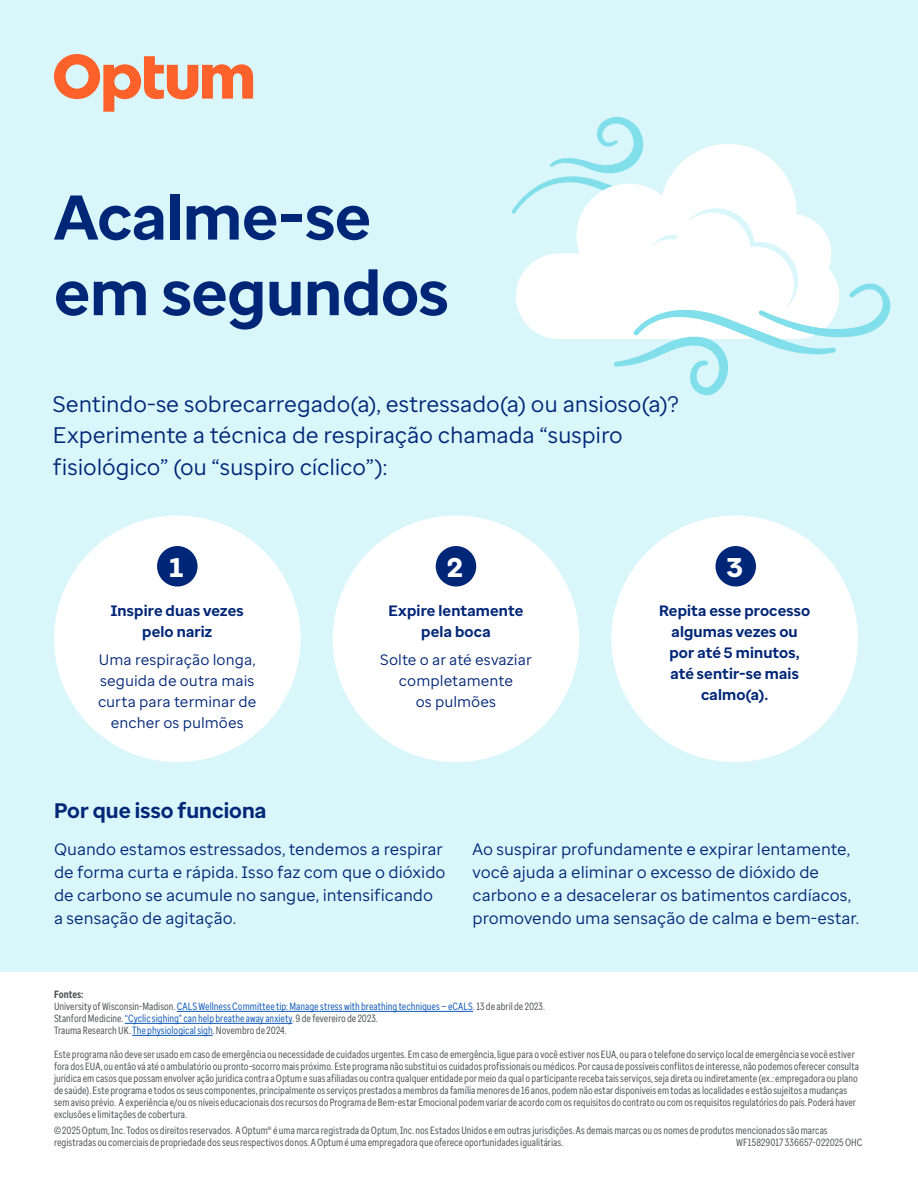
<style>
.page{position:relative;width:918px;height:1188px;background:#fff}
.page>*{position:absolute;margin:0;border:0;box-sizing:border-box;transform-origin:0 0}
.t1{font:700 63px/75.6px "Enterprise Sans";letter-spacing:-.005em;color:#002677}
.t2{font:800 27px "Optum Sans";color:#fff}
.t3{font:22.5px/31.5px "Enterprise Sans";letter-spacing:-.005em;color:#002677}
.t4{font:700 21px "Enterprise Sans";letter-spacing:.005em;color:#002677}
.t5{font:16.5px/23.1px "Enterprise Sans";color:#002677}
.t6{font:700 15px/21px "Enterprise Sans";letter-spacing:.01em;color:#002677;text-align:center}
.t7{font:15px/21px "Enterprise Sans";letter-spacing:.005em;color:#002677;text-align:center}
.t8{font:10.5px/12px "Enterprise Sans Cond";color:#4b4d4f}
.t9{font:10.5px/12px "Enterprise Sans Cond";color:#0c55b8}
.s1{font-weight:700;color:#4b4d4f}
.s2{color:#4b4d4f}
</style>
<div class="page">
<div style="left:0;top:0;width:918px;height:972px;background:#d9f6fa"></div>
<svg style="left:512px;top:117px;width:232px;height:107px"></svg>
<div style="left:752px;top:214px;width:79px;height:79px;background:#fff;border-radius:50%"></div>
<div style="left:660px;top:144px;width:137px;height:136px;background:#fff;border-radius:50%"></div>
<div style="left:577px;top:184px;width:104px;height:104px;background:#fff;border-radius:50%"></div>
<div style="left:516px;top:254px;width:323px;height:85px;background:#fff;border-radius:43px"></div>
<div style="left:722px;top:242px;width:76px;height:77px;background:#d9f6fa;border-radius:50%"></div>
<div style="left:678px;top:208px;width:77px;height:77px;background:#d9f6fa;border-radius:50%"></div>
<div style="left:718px;top:247px;width:76px;height:76px;background:#fff;border-radius:50%"></div>
<div style="left:674px;top:213px;width:77px;height:77px;background:#fff;border-radius:50%"></div>
<svg style="left:614px;top:283px;width:277px;height:112px"></svg>
<div style="left:54px;top:516px;width:247px;height:246px;background:#fff;border-radius:50%"></div>
<div style="left:333px;top:516px;width:246px;height:246px;background:#fff;border-radius:50%"></div>
<div style="left:611px;top:516px;width:247px;height:246px;background:#fff;border-radius:50%"></div>
<div style="left:157px;top:546px;width:41px;height:41px;background:#002677;border-radius:50%"></div>
<div style="left:436px;top:546px;width:40px;height:41px;background:#002677;border-radius:50%"></div>
<div style="left:716px;top:546px;width:40px;height:41px;background:#002677;border-radius:50%"></div>
<hr style="left:177px;top:1011px;width:296px;height:1px;background:#0c55b8">
<hr style="left:125px;top:1023px;width:167px;height:1px;background:#0c55b8">
<hr style="left:132px;top:1035px;width:81px;height:1px;background:#0c55b8">
<svg style="left:54px;top:54px;width:199px;height:58px"></svg>
<h1 class="t1" style="left:54px;top:180px;width:396px">Acalme-se em segundos</h1>
<h3 class="t3" style="left:53px;top:388px;width:627px">Sentindo-se sobrecarregado(a), estressado(a) ou ansioso(a)?<br>Experimente a técnica de respiração chamada “suspiro fisiológico” (ou “suspiro cíclico”):</h3>
<h2 class="t2" style="left:170px;top:549px;width:15px">1</h2>
<h2 class="t2" style="left:448px;top:549px;width:17px">2</h2>
<h2 class="t2" style="left:727px;top:549px;width:17px">3</h2>
<h3 class="t6" style="left:111px;top:600px;width:134px">Inspire duas vezes pelo nariz</h3>
<h3 class="t7" style="left:98px;top:649px;width:160px">Uma respiração longa, seguida de outra mais curta para terminar de encher os pulmões</h3>
<h3 class="t6" style="left:389px;top:600px;width:136px">Expire lentamente pela boca</h3>
<h3 class="t7" style="left:380px;top:649px;width:153px">Solte o ar até esvaziar completamente<br>os pulmões</h3>
<h3 class="t6" style="left:659px;top:600px;width:153px">Repita esse processo algumas vezes ou por até 5 minutos, até sentir-se mais calmo(a).</h3>
<h3 class="t4" style="left:54px;top:797px;width:214px">Por que isso funciona</h3>
<h3 class="t5" style="left:54px;top:837px;width:393px">Quando estamos estressados, tendemos a respirar de forma curta e rápida. Isso faz com que o dióxido de carbono se acumule no sangue, intensificando a sensação de agitação.</h3>
<h3 class="t5" style="left:473px;top:837px;width:388px">Ao suspirar profundamente e expirar lentamente, você ajuda a eliminar o excesso de dióxido de carbono e a desacelerar os batimentos cardíacos, promovendo uma sensação de calma e bem-estar.</h3>
<p class="t9" style="left:54px;top:989px;width:492px"><span class="s1">Fontes:<br></span><span class="s2">University of Wisconsin-Madison.</span> CALS Wellness Committee tip: Manage stress with breathing techniques — eCALS<span class="s2">. 13 de abril de 2023.<br>Stanford Medicine.</span> “Cyclic sighing” can help breathe away anxiety<span class="s2">. 9 de fevereiro de 2023.<br>Trauma Research UK.</span> The physiological sigh<span class="s2">. Novembro de 2024.</span></p>
<p class="t8" style="left:54px;top:1048px;width:807px">Este programa não deve ser usado em caso de emergência ou necessidade de cuidados urgentes. Em caso de emergência, ligue para o você estiver nos EUA, ou para o telefone do serviço local de emergência se você estiver fora dos EUA, ou então vá até o ambulatório ou pronto-socorro mais próximo. Este programa não substitui os cuidados profissionais ou médicos. Por causa de possíveis conflitos de interesse, não podemos oferecer consulta jurídica em casos que possam envolver ação jurídica contra a Optum e suas afiliadas ou contra qualquer entidade por meio da qual o participante receba tais serviços, seja direta ou indiretamente (ex.: empregadora ou plano de saúde). Este programa e todos os seus componentes, principalmente os serviços prestados a membros da família menores de 16 anos, podem não estar disponíveis em todas as localidades e estão sujeitos a mudanças sem aviso prévio. A experiência e/ou os níveis educacionais dos recursos do Programa de Bem-estar Emocional podem variar de acordo com os requisitos do contrato ou com os requisitos regulatórios do país. Poderá haver exclusões e limitações de cobertura.</p>
<p class="t8" style="left:54px;top:1124px;width:775px">© 2025 Optum, Inc. Todos os direitos reservados. A Optum® é uma marca registrada da Optum, Inc. nos Estados Unidos e em outras jurisdições. As demais marcas ou os nomes de produtos mencionados são marcas registradas ou comerciais de propriedade dos seus respectivos donos. A Optum é uma empregadora que oferece oportunidades igualitárias.</p>
<p class="t8" style="left:736px;top:1136px;width:128px">WF15829017 336657-022025 OHC</p>
</div>
